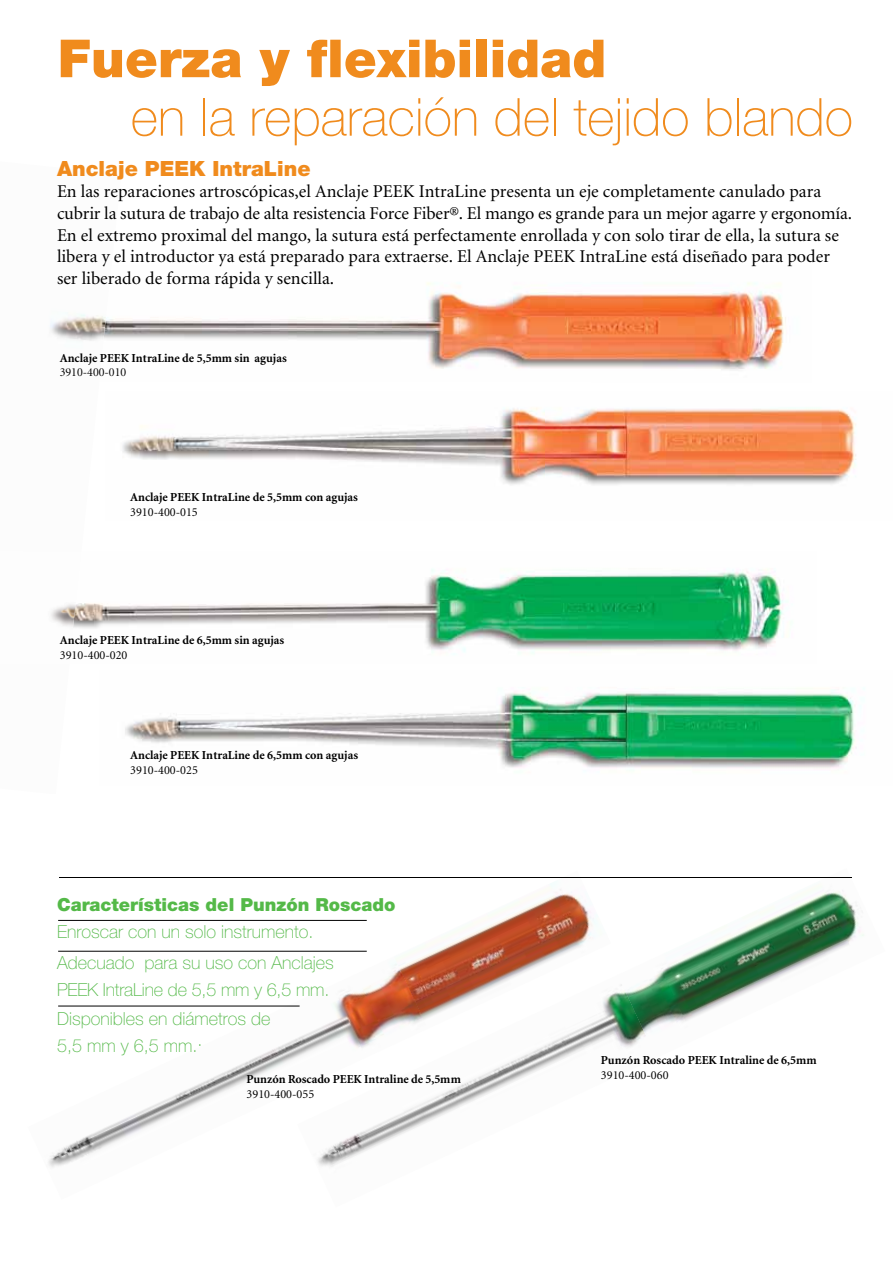
<style>
.page{position:relative;width:893px;height:1263px;background:#fff}
.page>*{position:absolute;margin:0;border:0;box-sizing:border-box;transform-origin:0 0}
.t1{font:100 52.5px "Helvetica Neue";color:#f08b1d}
.t2{font:900 52.5px "Helvetica Neue";color:#f08b1d}
.t3{font:900 21px "Helvetica Neue";color:#f08b1d}
.t4{font:18px/21.6px "Minion";color:#000}
.t5{font:100 18px/27.8px "Helvetica Neue";color:#54b948}
.t6{font:900 18px "Helvetica Neue";color:#54b948}
.t7{font:700 12.3px "Minion";color:#000}
.t8{font:12.3px "Minion";color:#000}
.t9{font:12.3px "Minion Display";color:#000}
</style>
<div class="page">
<img style="left:111px;top:282px;width:675px;height:88px">
<img style="left:50px;top:314px;width:61px;height:27px">
<img style="left:122px;top:407px;width:734px;height:78px">
<img style="left:125px;top:688px;width:739px;height:80px">
<img style="left:81px;top:569px;width:706px;height:85px">
<img style="left:51px;top:603px;width:30px;height:25px">
<img style="left:428px;top:992px;width:189px;height:130px">
<img style="left:617px;top:890px;width:247px;height:158px">
<img style="left:48px;top:971px;width:380px;height:197px">
<img style="left:394px;top:882px;width:217px;height:147px">
<hr style="left:60px;top:877px;width:792px;height:1px;background:#000">
<hr style="left:58px;top:920px;width:309px;height:1px;background:#000">
<hr style="left:58px;top:951px;width:309px;height:1px;background:#000">
<hr style="left:58px;top:1006px;width:242px;height:1px;background:#000">
<h1 class="t2" style="left:58px;top:27px;width:550px">Fuerza y flexibilidad</h1>
<h1 class="t1" style="left:131px;top:87px;width:724px">en la reparación del tejido blando</h1>
<p class="t3" style="left:57px;top:156px;width:255px">Anclaje PEEK IntraLine</p>
<p class="t4" style="left:57px;top:182px;width:797px">En las reparaciones artroscópicas,el Anclaje PEEK IntraLine presenta un eje completamente canulado para cubrir la sutura de trabajo de alta resistencia Force Fiber®. El mango es grande para un mejor agarre y ergonomía.<br>En el extremo proximal del mango, la sutura está perfectamente enrollada y con solo tirar de ella, la sutura se libera y el introductor ya está preparado para extraerse. El Anclaje PEEK IntraLine está diseñado para poder ser liberado de forma rápida y sencilla.</p>
<p class="t7" style="left:60px;top:351px;width:228px">Anclaje PEEK IntraLine de 5,5mm sin agujas</p>
<p class="t9" style="left:60px;top:366px;width:68px">3910-400-010</p>
<p class="t7" style="left:130px;top:491px;width:229px">Anclaje PEEK IntraLine de 5,5mm con agujas</p>
<p class="t8" style="left:130px;top:506px;width:69px">3910-400-015</p>
<p class="t7" style="left:60px;top:634px;width:226px">Anclaje PEEK IntraLine de 6,5mm sin agujas</p>
<p class="t8" style="left:60px;top:649px;width:69px">3910-400-020</p>
<p class="t7" style="left:130px;top:749px;width:229px">Anclaje PEEK IntraLine de 6,5mm con agujas</p>
<p class="t8" style="left:130px;top:764px;width:69px">3910-400-025</p>
<p class="t6" style="left:57px;top:894px;width:340px">Características del Punzón Roscado</p>
<p class="t5" style="left:57px;top:916px;width:278px;line-height:31.5px">Enroscar con un solo instrumento.<br>Adecuado para su uso con Anclajes</p>
<p class="t5" style="left:57px;top:976px;width:274px">PEEK IntraLine de 5,5 mm y 6,5 mm.<br>Disponibles en diámetros de<br>5,5 mm y 6,5 mm..</p>
<p class="t7" style="left:247px;top:1073px;width:216px">Punzón Roscado PEEK Intraline de 5,5mm</p>
<p class="t8" style="left:247px;top:1088px;width:69px">3910-400-055</p>
<p class="t7" style="left:601px;top:1054px;width:217px">Punzón Roscado PEEK Intraline de 6,5mm</p>
<p class="t8" style="left:601px;top:1069px;width:69px">3910-400-060</p>
</div>
